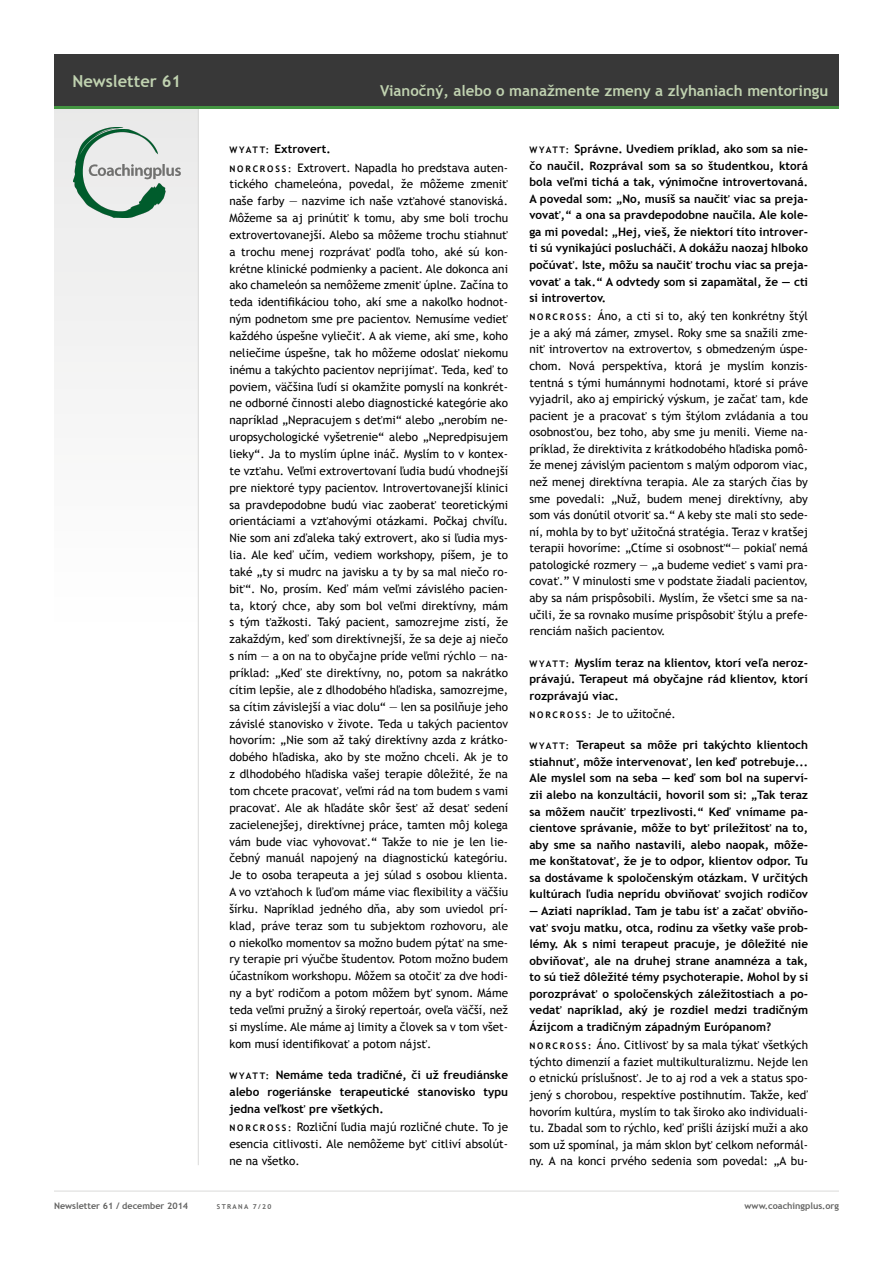
<style>
.page{position:relative;width:893px;height:1263px;background:#fff}
.page>*{position:absolute;margin:0;border:0;box-sizing:border-box;transform-origin:0 0}
.t1{font:700 16.5px "Trebuchet MS";color:#c0d2b0}
.t2{font:700 15px "Trebuchet MS";color:#c0d2b0}
.t3{font:11.7px/16.8px "Trebuchet MS";color:#000;text-align:justify}
.t4{font:700 11.7px/16.5px "Trebuchet MS";color:#000;text-align:justify}
.t5{font:700 9px "Trebuchet MS";color:#636362}
.t6{font:700 9px "Trebuchet MS";letter-spacing:.2em;color:#000}
.t7{font:700 6.75px "Trebuchet MS";letter-spacing:.2em;color:#636362}
.s1{font-size:9px}
.s2{font-weight:700;font-size:9px}
</style>
<div class="page">
<div style="left:54px;top:106px;width:145px;height:525px;background:#f5f5f5"></div>
<hr style="left:54px;top:1191px;width:785px;height:1px;background:#dadad9">
<hr style="left:198px;top:108px;width:1px;height:1057px;background:#dadad9">
<div style="left:54px;top:54px;width:785px;height:53px;background:#383838"></div>
<hr style="left:54px;top:106px;width:785px;height:3px;background:#449542">
<img style="left:74px;top:127px;width:106px;height:91px">
<h1 class="t1" style="left:72px;top:70px;width:110px">Newsletter 61</h1>
<p class="t2" style="left:380px;top:81px;width:450px">Vianočný, alebo o manažmente zmeny a zlyhaniach mentoringu</p>
<p class="t4" style="left:229px;top:141px;width:103px"><span class="s1">W yat t:</span> Extrovert.</p>
<p class="t6" style="left:229px;top:163px;width:16px">Norcross</p>
<p class="t3" style="left:229px;top:159px;width:280px;text-indent:59px"><span class="s2">:</span> Extrovert. Napadla ho predstava auten&shy;tického chameleóna, povedal, že môžeme zmeniť naše farby — nazvime ich naše vzťahové stanoviská.<br>Môžeme sa aj prinútiť k tomu, aby sme boli trochu extrovertovanejší. Alebo sa môžeme trochu stiahnuť a trochu menej rozprávať podľa toho, aké sú kon&shy;krétne klinické podmienky a pacient. Ale dokonca ani ako chameleón sa nemôžeme zmeniť úplne. Začína to teda identifikáciou toho, akí sme a nakoľko hodnot&shy;ným podnetom sme pre pacientov. Nemusíme vedieť každého úspešne vyliečiť. A ak vieme, akí sme, koho neliečime úspešne, tak ho môžeme odoslať niekomu inému a takýchto pacientov neprijímať. Teda, keď to poviem, väčšina ľudí si okamžite pomyslí na konkrét&shy;ne odborné činnosti alebo diagnostické kategórie ako napríklad „Nepracujem s deťmi“ alebo „nerobím ne&shy;uropsychologické vyšetrenie“ alebo „Nepredpisujem lieky“. Ja to myslím úplne ináč. Myslím to v kontex&shy;te vzťahu. Veľmi extrovertovaní ľudia budú vhodnejší pre niektoré typy pacientov. Introvertovanejší klinici sa pravdepodobne budú viac zaoberať teoretickými orientáciami a vzťahovými otázkami. Počkaj chvíľu.<br>Nie som ani zďaleka taký extrovert, ako si ľudia mys&shy;lia. Ale keď učím, vediem workshopy, píšem, je to také „ty si mudrc na javisku a ty by sa mal niečo ro&shy;biť“. No, prosím. Keď mám veľmi závislého pacien&shy;ta, ktorý chce, aby som bol veľmi direktívny, mám s tým ťažkosti. Taký pacient, samozrejme zistí, že zakaždým, keď som direktívnejší, že sa deje aj niečo s ním — a on na to obyčajne príde veľmi rýchlo — na&shy;príklad: „Keď ste direktívny, no, potom sa nakrátko cítim lepšie, ale z dlhodobého hľadiska, samozrejme, sa cítim závislejší a viac dolu“ — len sa posilňuje jeho závislé stanovisko v živote. Teda u takých pacientov hovorím: „Nie som až taký direktívny azda z krátko&shy;dobého hľadiska, ako by ste možno chceli. Ak je to z dlhodobého hľadiska vašej terapie dôležité, že na tom chcete pracovať, veľmi rád na tom budem s vami pracovať. Ale ak hľadáte skôr šesť až desať sedení zacielenejšej, direktívnej práce, tamten môj kolega vám bude viac vyhovovať.“ Takže to nie je len lie&shy;čebný manuál napojený na diagnostickú kategóriu.<br>Je to osoba terapeuta a jej súlad s osobou klienta.<br>A vo vzťahoch k ľuďom máme viac flexibility a väčšiu šírku. Napríklad jedného dňa, aby som uviedol prí&shy;klad, práve teraz som tu subjektom rozhovoru, ale o niekoľko momentov sa možno budem pýtať na sme&shy;ry terapie pri výučbe študentov. Potom možno budem účastníkom workshopu. Môžem sa otočiť za dve hodi&shy;ny a byť rodičom a potom môžem byť synom. Máme teda veľmi pružný a široký repertoár, oveľa väčší, než si myslíme. Ale máme aj limity a človek sa v tom všet&shy;kom musí identifikovať a potom nájsť.</p>
<p class="t4" style="left:229px;top:1067px;width:280px"><span class="s1">W yat t:</span> Nemáme teda tradičné, či už freudiánske alebo rogeriánske terapeutické stanovisko typu jedna veľkosť pre všetkých.</p>
<p class="t6" style="left:229px;top:1123px;width:16px">Norcross</p>
<p class="t3" style="left:229px;top:1119px;width:280px;text-indent:59px"><span class="s2">:</span> Rozliční ľudia majú rozličné chute. To je esencia citlivosti. Ale nemôžeme byť citliví absolút&shy;ne na všetko.</p>
<p class="t4" style="left:529px;top:141px;width:280px"><span class="s1">W yat t:</span> Správne. Uvediem príklad, ako som sa nie&shy;čo naučil. Rozprával som sa so študentkou, ktorá bola veľmi tichá a tak, výnimočne introvertovaná.<br>A povedal som: „No, musíš sa naučiť viac sa preja&shy;vovať,“ a ona sa pravdepodobne naučila. Ale kole&shy;ga mi povedal: „Hej, vieš, že niektorí títo introver&shy;ti sú vynikajúci poslucháči. A dokážu naozaj hlboko počúvať. Iste, môžu sa naučiť trochu viac sa preja&shy;vovať a tak.“ A odvtedy som si zapamätal, že — cti si introvertov.</p>
<p class="t6" style="left:529px;top:311px;width:16px">Norcross</p>
<p class="t3" style="left:529px;top:308px;width:280px;text-indent:59px"><span class="s2">:</span> Áno, a cti si to, aký ten konkrétny štýl je a aký má zámer, zmysel. Roky sme sa snažili zme&shy;niť introvertov na extrovertov, s obmedzeným úspe&shy;chom. Nová perspektíva, ktorá je myslím konzis&shy;tentná s tými humánnymi hodnotami, ktoré si práve vyjadril, ako aj empirický výskum, je začať tam, kde pacient je a pracovať s tým štýlom zvládania a tou osobnosťou, bez toho, aby sme ju menili. Vieme na&shy;príklad, že direktivita z krátkodobého hľadiska pomô&shy;že menej závislým pacientom s malým odporom viac, než menej direktívna terapia. Ale za starých čias by sme povedali: „Nuž, budem menej direktívny, aby som vás donútil otvoriť sa.“ A keby ste mali sto sede&shy;ní, mohla by to byť užitočná stratégia. Teraz v kratšej terapii hovoríme: „Ctíme si osobnosť“— pokiaľ nemá patologické rozmery — „a budeme vedieť s vami pra&shy;covať.” V minulosti sme v podstate žiadali pacientov, aby sa nám prispôsobili. Myslím, že všetci sme sa na&shy;učili, že sa rovnako musíme prispôsobiť štýlu a prefe&shy;renciám našich pacientov.</p>
<p class="t4" style="left:529px;top:654px;width:280px"><span class="s1">W yat t:</span> Myslím teraz na klientov, ktorí veľa neroz&shy;právajú. Terapeut má obyčajne rád klientov, ktorí rozprávajú viac.</p>
<p class="t6" style="left:529px;top:709px;width:16px">Norcross</p>
<p class="t3" style="left:588px;top:705px;width:89px"><span class="s2">:</span> Je to užitočné.</p>
<p class="t4" style="left:529px;top:737px;width:280px"><span class="s1">W yat t:</span> Terapeut sa môže pri takýchto klientoch stiahnuť, môže intervenovať, len keď potrebuje...<br>Ale myslel som na seba — keď som bol na superví&shy;zii alebo na konzultácii, hovoril som si: „Tak teraz sa môžem naučiť trpezlivosti.“ Keď vnímame pa&shy;cientove správanie, môže to byť príležitosť na to, aby sme sa naňho nastavili, alebo naopak, môže&shy;me konštatovať, že je to odpor, klientov odpor. Tu sa dostávame k spoločenským otázkam. V určitých kultúrach ľudia neprídu obviňovať svojich rodičov</p>
<p class="t4" style="left:529px;top:903px;width:280px">— Aziati napríklad. Tam je tabu ísť a začať obviňo&shy;vať svoju matku, otca, rodinu za všetky vaše prob&shy;lémy. Ak s nimi terapeut pracuje, je dôležité nie obviňovať, ale na druhej strane anamnéza a tak, to sú tiež dôležité témy psychoterapie. Mohol by si porozprávať o spoločenských záležitostiach a po&shy;vedať napríklad, aký je rozdiel medzi tradičným Ázijcom a tradičným západným Európanom?</p>
<p class="t6" style="left:529px;top:1040px;width:16px">Norcross</p>
<p class="t3" style="left:529px;top:1037px;width:280px;text-indent:59px"><span class="s2">:</span> Áno. Citlivosť by sa mala týkať všetkých týchto dimenzií a faziet multikulturalizmu. Nejde len o etnickú príslušnosť. Je to aj rod a vek a status spo&shy;jený s chorobou, respektíve postihnutím. Takže, keď hovorím kultúra, myslím to tak široko ako individuali&shy;tu. Zbadal som to rýchlo, keď prišli ázijskí muži a ako som už spomínal, ja mám sklon byť celkom neformál&shy;ny. A na konci prvého sedenia som povedal: „A bu-</p>
<p class="t5" style="left:54px;top:1200px;width:136px">Newsletter 61 / december 2014</p>
<p class="t7" style="left:217px;top:1202px;width:56px">strana 7/20</p>
<p class="t5" style="left:745px;top:1200px;width:96px">www.coachingplus.org</p>
</div>
